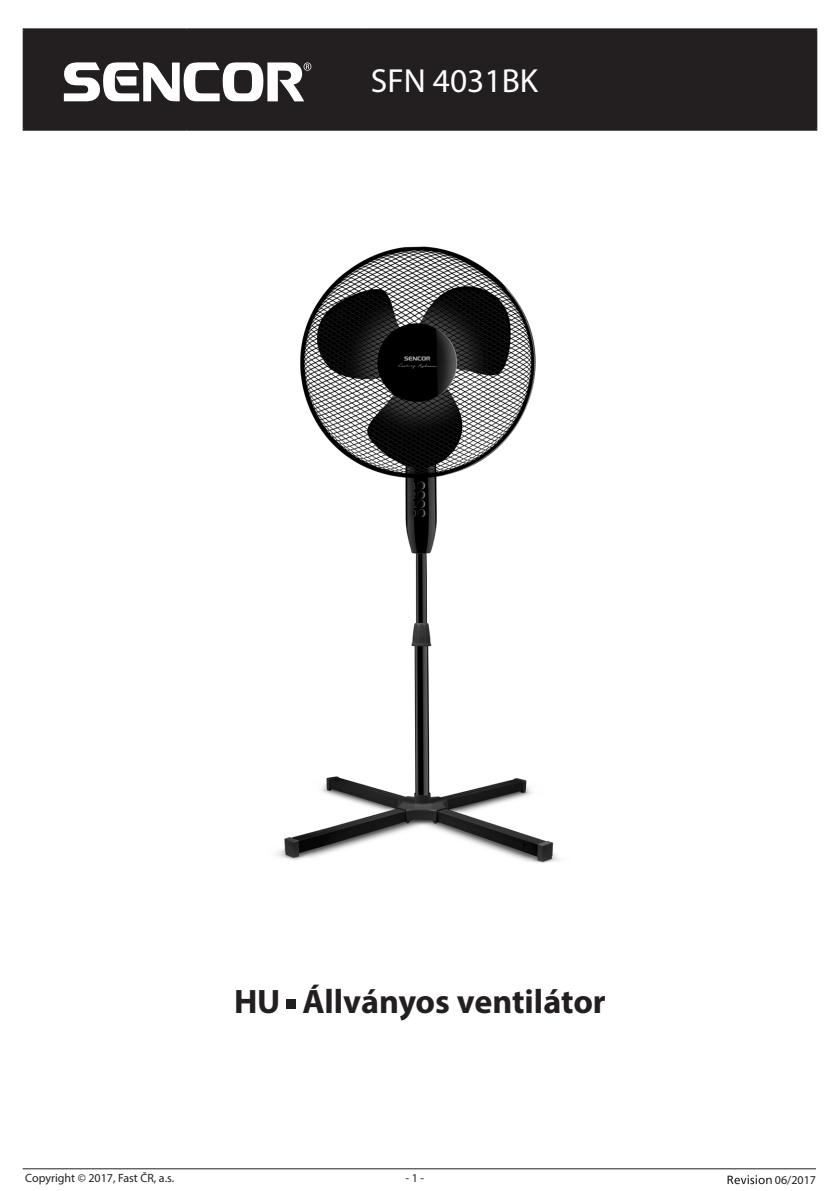
<style>
.page{position:relative;width:840px;height:1191px;background:#fff}
.page>*{position:absolute;margin:0;border:0;box-sizing:border-box;transform-origin:0 0}
.t1{font:700 34px "Myriad Pro";letter-spacing:-.005em;color:#231f20}
.t2{font:33.4px "Myriad Pro";color:#fff}
.t3{font:12px "Myriad Pro";color:#231f20}
</style>
<div class="page">
<svg style="left:727px;top:1175px;width:44px;height:9px"></svg>
<hr style="left:23px;top:1168px;width:792px;height:1px;background:#231f20">
<div style="left:286px;top:999px;width:10px;height:10px;background:#231f20"></div>
<div style="left:25px;top:30px;width:789px;height:99px;background:#231f20"></div>
<hr style="left:23px;top:28px;width:163px;height:2px;background:#231f20">
<hr style="left:23px;top:30px;width:2px;height:99px;background:#231f20">
<hr style="left:186px;top:28px;width:176px;height:2px;background:#231f20">
<hr style="left:185px;top:30px;width:2px;height:99px;background:#231f20">
<hr style="left:362px;top:28px;width:454px;height:2px;background:#231f20">
<hr style="left:361px;top:30px;width:2px;height:99px;background:#231f20">
<hr style="left:814px;top:30px;width:2px;height:99px;background:#231f20">
<hr style="left:23px;top:129px;width:163px;height:2px;background:#231f20">
<hr style="left:186px;top:129px;width:176px;height:2px;background:#231f20">
<hr style="left:362px;top:129px;width:454px;height:2px;background:#231f20">
<svg style="left:63px;top:62px;width:248px;height:40px"></svg>
<img style="left:276px;top:246px;width:284px;height:617px">
<p class="t2" style="left:370px;top:60px;width:168px">SFN 4031BK</p>
<p class="t1" style="left:234px;top:979px;width:373px">HU Állványos ventilátor</p>
<p class="t3" style="left:25px;top:1170px;width:150px">Copyright © 2017, Fast ČR, a.s.</p>
<p class="t3" style="left:405px;top:1170px;width:20px">- 1 -</p>
<p class="t3" style="left:774px;top:1172px;width:43px">06/2017</p>
</div>
